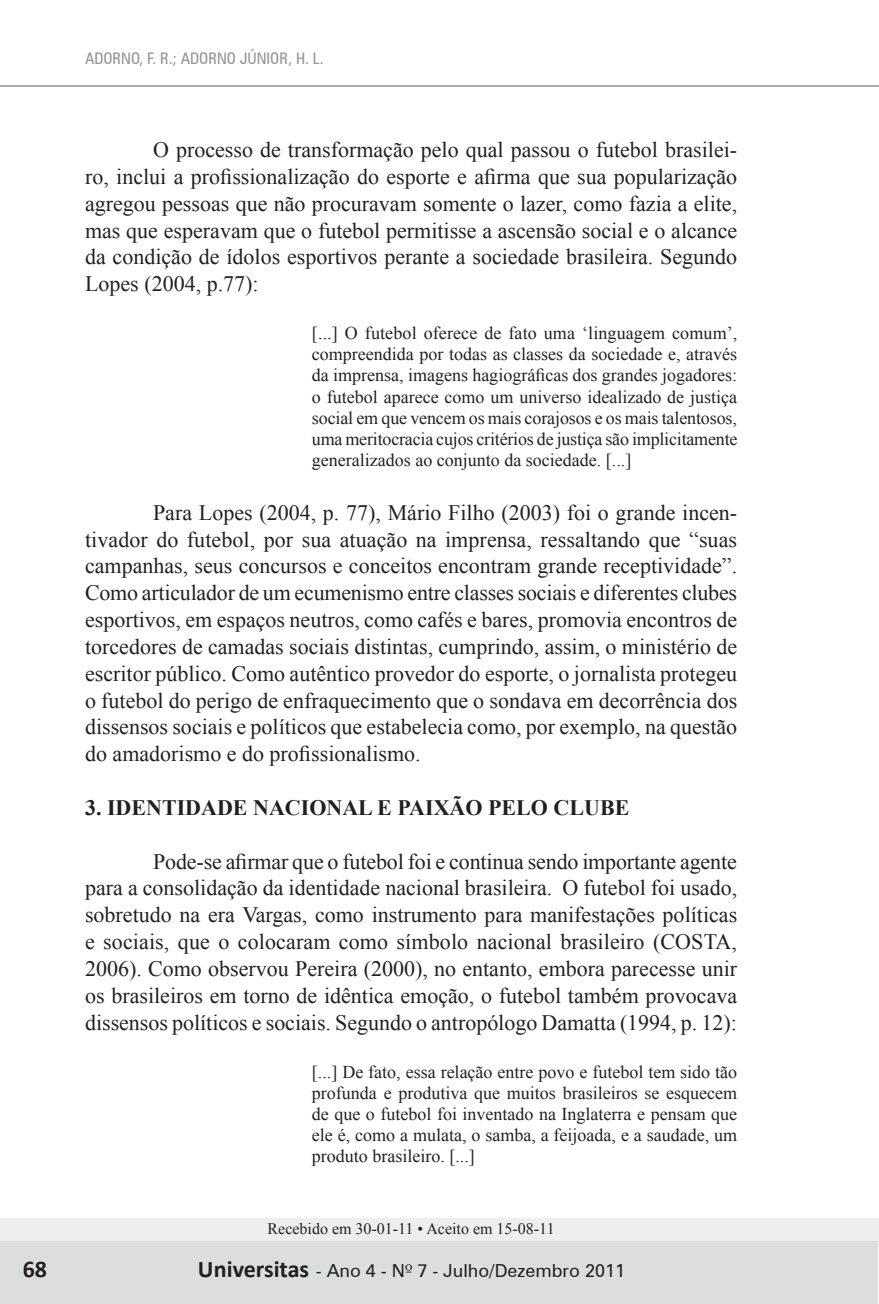
<style>
.page{position:relative;width:879px;height:1304px;background:#fff}
.page>*{position:absolute;margin:0;border:0;box-sizing:border-box;transform-origin:0 0}
.t1{font:700 24px "Calibri";color:#231f20}
.t2{font:22px/26.8px "Times New Roman";color:#231f20;text-align:justify}
.t3{font:700 22px "Times New Roman";color:#231f20}
.t4{font:18px/21.2px "Times New Roman";color:#231f20;text-align:justify}
.t5{font:18px "Zurich BT";color:#231f20}
.t6{font:16px "Times New Roman";color:#231f20}
.t7{font:condensed 16px "Zurich BT";color:#939598}
.s1{font-family:"Calibri";font-weight:700;font-size:24px}
.s2{font-family:"Zapf Humanist 601 BT"}
</style>
<div class="page">
<div style="left:0;top:1218px;width:878px;height:27px;background:#eeeeef"></div>
<div style="left:0;top:1242px;width:878px;height:62px;background:#dcdddf"></div>
<hr style="left:0;top:85px;width:879px;height:2px;background:#a8a9ad">
<p class="t7" style="left:85px;top:48px;width:240px">ADORNO, F. R.; ADORNO JÚNIOR, H. L.</p>
<p class="t2" style="left:85px;top:136px;width:654px;text-indent:68px">O processo de transformação pelo qual passou o futebol brasilei&shy;ro, inclui a profissionalização do esporte e afirma que sua popularização agregou pessoas que não procuravam somente o lazer, como fazia a elite, mas que esperavam que o futebol permitisse a ascensão social e o alcance da condição de ídolos esportivos perante a sociedade brasileira. Segundo Lopes (2004, p.77):</p>
<p class="t4" style="left:312px;top:322px;width:427px">[...] O futebol oferece de fato uma ‘linguagem comum’, compreendida por todas as classes da sociedade e, através da imprensa, imagens hagiográficas dos grandes jogadores: o futebol aparece como um universo idealizado de justiça social em que vencem os mais corajosos e os mais talentosos, uma meritocracia cujos critérios de justiça são implicitamente generalizados ao conjunto da sociedade. [...]</p>
<p class="t2" style="left:85px;top:499px;width:654px;text-indent:68px">Para Lopes (2004, p. 77), Mário Filho (2003) foi o grande incen&shy;tivador do futebol, por sua atuação na imprensa, ressaltando que “suas campanhas, seus concursos e conceitos encontram grande receptividade”.<br>Como articulador de um ecumenismo entre classes sociais e diferentes clubes esportivos, em espaços neutros, como cafés e bares, promovia encontros de torcedores de camadas sociais distintas, cumprindo, assim, o ministério de escritor público. Como autêntico provedor do esporte, o jornalista protegeu o futebol do perigo de enfraquecimento que o sondava em decorrência dos dissensos sociais e políticos que estabelecia como, por exemplo, na questão do amadorismo e do profissionalismo.</p>
<p class="t3" style="left:85px;top:792px;width:546px">3. IDENTIDADE NACIONAL E PAIXÃO PELO CLUBE</p>
<p class="t2" style="left:85px;top:848px;width:653px;text-indent:68px">Pode-se afirmar que o futebol foi e continua sendo importante agente para a consolidação da identidade nacional brasileira. O futebol foi usado, sobretudo na era Vargas, como instrumento para manifestações políticas e sociais, que o colocaram como símbolo nacional brasileiro (COSTA, 2006). Como observou Pereira (2000), no entanto, embora parecesse unir os brasileiros em torno de idêntica emoção, o futebol também provocava dissensos políticos e sociais. Segundo o antropólogo Damatta (1994, p. 12):</p>
<p class="t4" style="left:312px;top:1061px;width:427px">[...] De fato, essa relação entre povo e futebol tem sido tão profunda e produtiva que muitos brasileiros se esquecem de que o futebol foi inventado na Inglaterra e pensam que ele é, como a mulata, o samba, a feijoada, e a saudade, um produto brasileiro. [...]</p>
<p class="t6" style="left:268px;top:1218px;width:289px">Recebido em 30-01-11 • Aceito em 15-08-11</p>
<p class="t1" style="left:23px;top:1253px;width:26px">68</p>
<p class="t5" style="left:198px;top:1260px;width:429px"><span class="s1">Universitas</span> - Ano 4 - N<span class="s2">º</span> 7 - Julho/Dezembro 2011</p>
</div>
